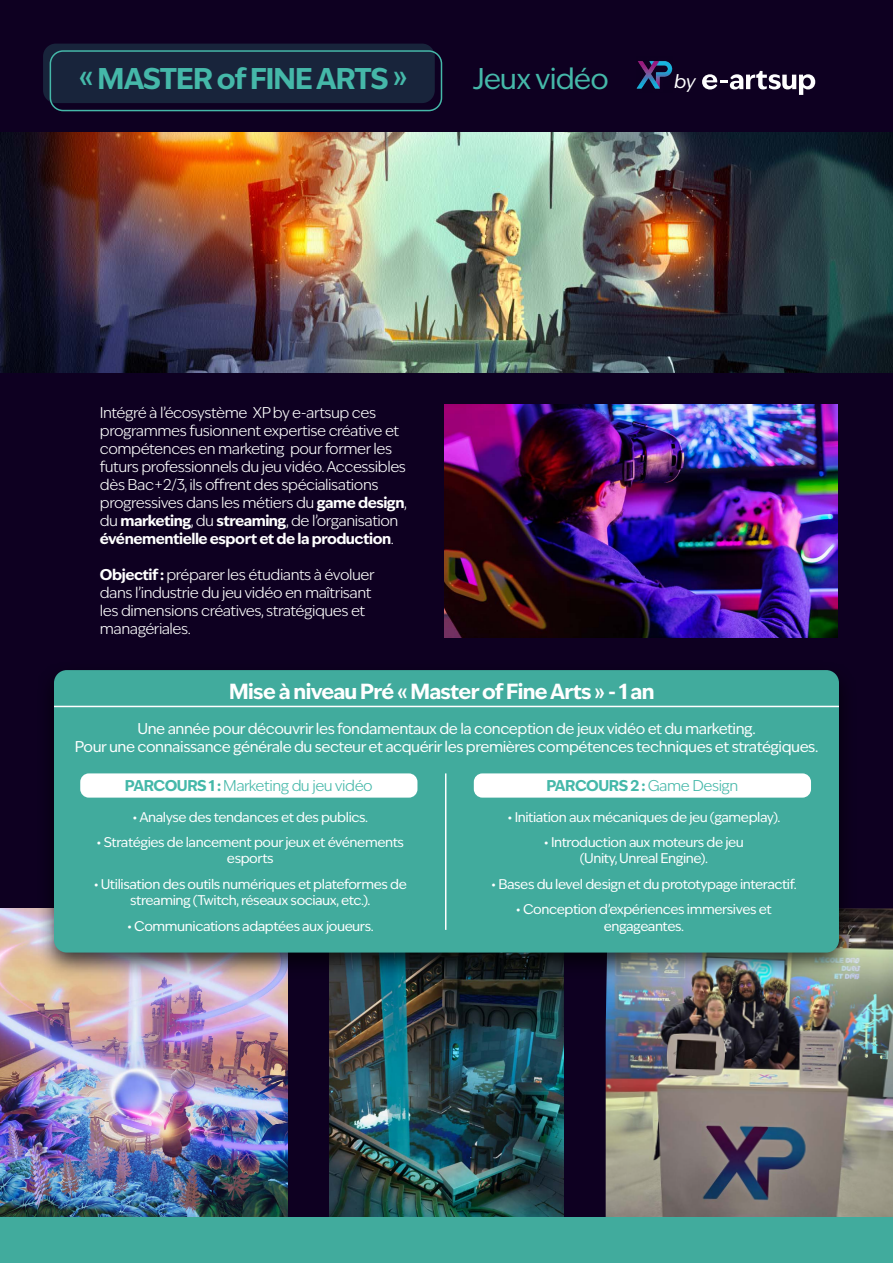
<style>
.page{position:relative;width:893px;height:1263px;background:#0e0021}
.page>*{position:absolute;margin:0;border:0;box-sizing:border-box;transform-origin:0 0}
.t1{font:700 28.8px "Ivy Epic";letter-spacing:-.03em;color:#45b8a9}
.t2{font:28.8px "Ivy Epic";letter-spacing:-.03em;color:#45b8a9}
.t3{font:700 21px "Ivy Epic";letter-spacing:-.03em;color:#fff}
.t4{font:italic 18.6px "Ivy Epic";color:#fff}
.t5{font:300 15px/18px "Ivy Epic";letter-spacing:-.03em;color:#fff}
.t6{font:15px/18px "Ivy Epic";letter-spacing:-.03em;color:#fff;text-align:center}
.t7{font:300 15px "Ivy Epic";letter-spacing:-.03em;color:#45b8a9}
.t8{font:700 15px "Ivy Epic";letter-spacing:-.03em;color:#45b8a9}
.t9{font:13.5px/16.2px "Ivy Epic";letter-spacing:-.03em;color:#fff;text-align:center}
.s1{font-weight:700}
.s2{font-weight:300}
</style>
<div class="page">
<img style="left:0;top:908px;width:287px;height:309px">
<img style="left:330px;top:980px;width:233px;height:237px">
<img style="left:606px;top:908px;width:287px;height:309px">
<img style="left:0;top:133px;width:893px;height:239px">
<img style="left:445px;top:404px;width:393px;height:233px">
<div style="left:43px;top:44px;width:392px;height:59px;background:#18243b;border-radius:13px"></div>
<div style="left:50px;top:50px;width:392px;height:61px;border:2px solid #45b8a9;border-radius:13px"></div>
<img style="left:637px;top:61px;width:36px;height:28px">
<svg style="left:702px;top:71px;width:113px;height:24px"></svg>
<div style="left:35px;top:660px;width:823px;height:320px;background:#000;opacity:.75"></div>
<div style="left:54px;top:670px;width:785px;height:282px;background:#41ab9d;border-radius:13px"></div>
<div style="left:474px;top:773px;width:337px;height:25px;background:#fff;border-radius:9px"></div>
<div style="left:80px;top:773px;width:337px;height:25px;background:#fff;border-radius:9px"></div>
<hr style="left:445px;top:773px;width:1px;height:157px;background:#fff">
<hr style="left:54px;top:706px;width:785px;height:1px;background:#fff">
<div style="left:0;top:1217px;width:893px;height:46px;background:#41ab9d"></div>
<h1 class="t1" style="left:79px;top:59px;width:330px">« MASTER of FINE ARTS »</h1>
<h1 class="t2" style="left:473px;top:59px;width:138px">Jeux vidéo</h1>
<p class="t4" style="left:674px;top:69px;width:23px">by</p>
<p class="t5" style="left:100px;top:403px;width:308px">Intégré à l’écosystème XP by e-artsup ces programmes fusionnent expertise créative et compétences en marketing pour former les futurs professionnels du jeu vidéo. Accessibles dès Bac+2/3, ils offrent des spécialisations progressives dans les métiers du <span class="s1">game design</span>, du <span class="s1">marketing</span>, du <span class="s1">streaming</span>, de l’organisation <span class="s1">événementielle esport et de la production</span>.</p>
<p class="t5" style="left:100px;top:565px;width:276px"><span class="s1">Objectif :</span> préparer les étudiants à évoluer dans l’industrie du jeu vidéo en maîtrisant les dimensions créatives, stratégiques et managériales.</p>
<h2 class="t3" style="left:229px;top:677px;width:427px">Mise à niveau Pré « Master of Fine Arts » - 1 an</h2>
<p class="t6" style="left:75px;top:719px;width:745px">Une année pour découvrir les fondamentaux de la conception de jeux vidéo et du marketing.<br>Pour une connaissance générale du secteur et acquérir les premières compétences techniques et stratégiques.</p>
<p class="t7" style="left:125px;top:776px;width:249px"><span class="s1">PARCOURS 1 :</span> Marketing du jeu vidéo</p>
<p class="t8" style="left:546px;top:776px;width:193px">PARCOURS 2 : <span class="s2">Game Design</span></p>
<p class="t9" style="left:507px;top:809px;width:274px">• Initiation aux mécaniques de jeu (gameplay).</p>
<p class="t9" style="left:544px;top:834px;width:201px">• Introduction aux moteurs de jeu (Unity, Unreal Engine).</p>
<p class="t9" style="left:491px;top:876px;width:307px">• Bases du level design et du prototypage interactif.</p>
<p class="t9" style="left:516px;top:901px;width:257px">• Conception d’expériences immersives et engageantes.</p>
<p class="t9" style="left:133px;top:809px;width:237px">• Analyse des tendances et des publics.</p>
<p class="t9" style="left:97px;top:834px;width:309px">• Stratégies de lancement pour jeux et événements esports</p>
<p class="t9" style="left:94px;top:876px;width:315px">• Utilisation des outils numériques et plateformes de streaming (Twitch, réseaux sociaux, etc.).</p>
<p class="t9" style="left:127px;top:918px;width:248px">• Communications adaptées aux joueurs.</p>
</div>
